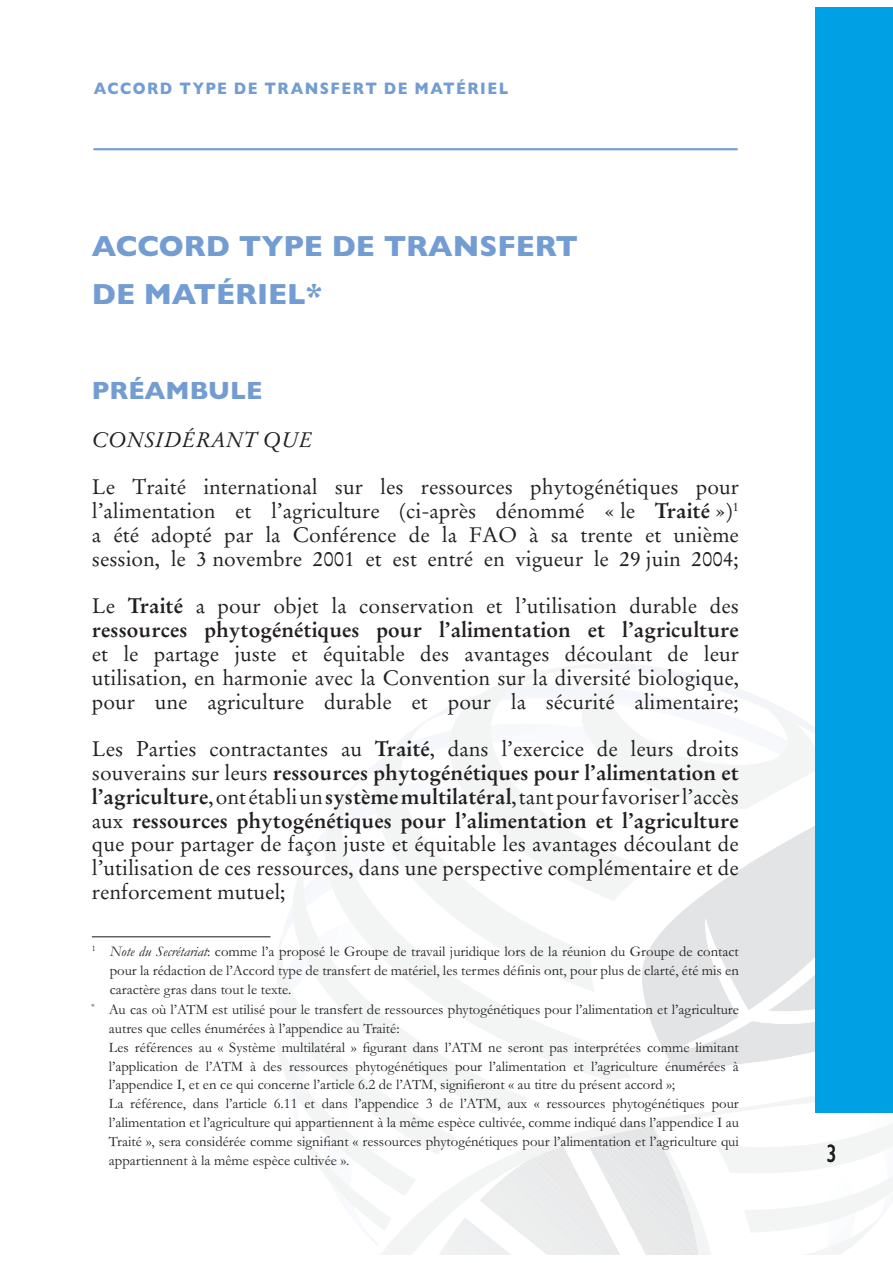
<style>
.page{position:relative;width:893px;height:1263px;background:#fff}
.page>*{position:absolute;margin:0;border:0;box-sizing:border-box;transform-origin:0 0}
.t1{font:700 29.4px/47.5px "Gill Sans";color:#739dd2}
.t2{font:700 25.2px "Gill Sans";color:#739dd2}
.t3{font:25.2px "Gill Sans";color:#231f20;scale:.8 1}
.t4{font:21px/23.9px "Stempel Garamond";color:#231f20;text-align:justify}
.t5{font:700 21px/23.9px "Stempel Garamond";color:#231f20}
.t6{font:italic 21px "Stempel Garamond";color:#231f20}
.t7{font:700 16.8px "Gill Sans";letter-spacing:.095em;color:#739dd2;scale:.9 1}
.t8{font:14.7px/18.9px "Garamond";color:#231f20;text-align:justify}
.s1{font-weight:700}
.s2{font-weight:400}
.s3{font-style:italic}
</style>
<div class="page">
<svg style="left:290px;top:663px;width:602px;height:592px"></svg>
<div style="left:815px;top:8px;width:77px;height:1105px;background:#00a0e4"></div>
<hr style="left:93px;top:148px;width:644px;height:2px;background:#739dd2">
<hr style="left:92px;top:936px;width:178px;height:1px;background:#231f20">
<p class="t7" style="left:94px;top:83px;width:462px">ACCORD TYPE DE TRANSFERT DE MATÉRIEL</p>
<h1 class="t1" style="left:92px;top:226px;width:487px">ACCORD TYPE DE TRANSFERT<br>DE MATÉRIEL*</h1>
<h2 class="t2" style="left:92px;top:382px;width:172px">PRÉAMBULE</h2>
<h3 class="t6" style="left:92px;top:430px;width:223px">CONSIDÉRANT QUE</h3>
<p class="t4" style="left:92px;top:477px;width:648px">Le Traité international sur les ressources phytogénétiques pour l’alimentation et l’agriculture (ci-après dénommé « le <span class="s1">Traité</span> »)<sup>1 </sup>a été adopté par la Conférence de la FAO à sa trente et unième session, le 3 novembre 2001 et est entré en vigueur le 29 juin 2004;</p>
<h3 class="t5" style="left:92px;top:596px;width:648px"><span class="s2">Le</span> Traité <span class="s2">a pour objet la conservation et l’utilisation durable des </span>ressources phytogénétiques pour l’alimentation et l’agriculture</h3>
<h3 class="t4" style="left:92px;top:644px;width:648px">et le partage juste et équitable des avantages découlant de leur utilisation, en harmonie avec la Convention sur la diversité biologique, pour une agriculture durable et pour la sécurité alimentaire;</h3>
<p class="t4" style="left:92px;top:739px;width:648px">Les Parties contractantes au <span class="s1">Traité</span>, dans l’exercice de leurs droits souverains sur leurs <span class="s1">ressources phytogénétiques pour l’alimentation et l’agriculture</span>, ont établi un <span class="s1">système multilatéral</span>, tant pour favoriser l’accès aux <span class="s1">ressources phytogénétiques pour l’alimentation et l’agriculture </span>que pour partager de façon juste et équitable les avantages découlant de l’utilisation de ces ressources, dans une perspective complémentaire et de renforcement mutuel;</p>
<p class="t8" style="left:110px;top:943px;width:630px;text-indent:-18px"><sup>1</sup> <span class="s3">Note du Secrétariat</span>: comme l’a proposé le Groupe de travail juridique lors de la réunion du Groupe de contact pour la rédaction de l’Accord type de transfert de matériel, les termes définis ont, pour plus de clarté, été mis en caractère gras dans tout le texte.</p>
<p class="t8" style="left:91px;top:1001px;width:649px"><sup>*</sup> Au cas où l’ATM est utilisé pour le transfert de ressources phytogénétiques pour l’alimentation et l’agriculture</p>
<p class="t8" style="left:109px;top:1020px;width:292px">autres que celles énumérées à l’appendice au Traité:</p>
<p class="t8" style="left:91px;top:1039px;width:649px"><sup>e</sup> Les références au « Système multilatéral » figurant dans l’ATM ne seront pas interprétées comme limitant</p>
<p class="t8" style="left:109px;top:1058px;width:631px">l’application de l’ATM à des ressources phytogénétiques pour l’alimentation et l’agriculture énumérées à</p>
<p class="t8" style="left:109px;top:1077px;width:567px">l’appendice I, et en ce qui concerne l’article 6.2 de l’ATM, signifieront « au titre du présent accord »;</p>
<p class="t8" style="left:91px;top:1096px;width:649px"><sup>e</sup> La référence, dans l’article 6.11 et dans l’appendice 3 de l’ATM, aux « ressources phytogénétiques pour</p>
<p class="t8" style="left:109px;top:1115px;width:631px">l’alimentation et l’agriculture qui appartiennent à la même espèce cultivée, comme indiqué dans l’appendice I au</p>
<p class="t8" style="left:109px;top:1134px;width:631px">Traité », sera considérée comme signifiant « ressources phytogénétiques pour l’alimentation et l’agriculture qui</p>
<p class="t8" style="left:109px;top:1153px;width:242px">appartiennent à la même espèce cultivée ».</p>
<h2 class="t3" style="left:826px;top:1145px;width:14px">3</h2>
</div>
